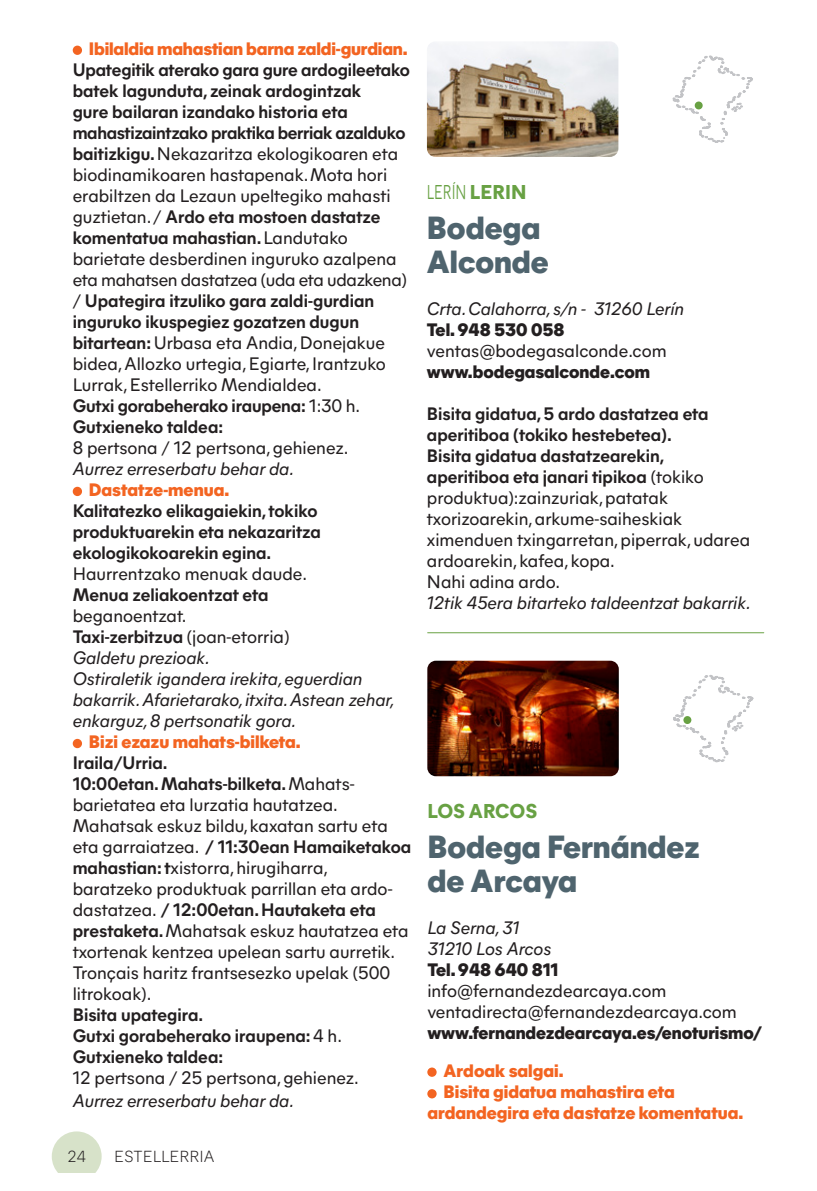
<style>
.page{position:relative;width:817px;height:1191px;background:#fff}
.page>*{position:absolute;margin:0;border:0;box-sizing:border-box;transform-origin:0 0}
.t1{font:800 32px "Mier A";color:#4f646e}
.t2{font:20px "Mier A";color:#68a143;scale:.7 1}
.t3{font:800 20px "Mier A";color:#68a143}
.t4{font:18px/21px "Mier A";color:#231f20}
.t5{font:700 18px/21px "Mier A";color:#231f20}
.t6{font:italic 18px/21px "Mier A";color:#231f20}
.t7{font:800 18px/21px "Mier A";color:#f36421}
.t8{font:800 18px "Mier A";color:#231f20}
.t9{font:300 16px "Mier A";color:#231f20}
.s1{font-weight:700}
.s2{font-weight:400}
.s3{font-weight:800}
</style>
<div class="page">
<div style="left:427px;top:1067px;width:9px;height:9px;background:#f36421;border-radius:50%"></div>
<div style="left:427px;top:1089px;width:9px;height:9px;background:#f36421;border-radius:50%"></div>
<img style="left:427px;top:660px;width:191px;height:116px">
<img style="left:427px;top:41px;width:191px;height:116px">
<svg style="left:672px;top:55px;width:81px;height:88px"></svg>
<svg style="left:673px;top:675px;width:81px;height:88px"></svg>
<hr style="left:427px;top:632px;width:336px;height:1px;background:#68a143">
<div style="left:52px;top:1131px;width:50px;height:50px;background:#d7e2c9;border-radius:50%"></div>
<div style="left:0;top:1173px;width:153px;height:18px;background:#fff"></div>
<div style="left:73px;top:46px;width:9px;height:9px;background:#f36421;border-radius:50%"></div>
<div style="left:73px;top:487px;width:9px;height:9px;background:#f36421;border-radius:50%"></div>
<div style="left:73px;top:739px;width:9px;height:9px;background:#f36421;border-radius:50%"></div>
<p class="t7" style="left:89px;top:37px;width:320px">Ibilaldia mahastian barna zaldi-gurdian.</p>
<p class="t4" style="left:73px;top:58px;width:339px"><span class="s1">Upategitik aterako gara gure ardogileetako batek lagunduta, zeinak ardogintzak<br>gure bailaran izandako historia eta mahastizaintzako praktika berriak azalduko baitizkigu.</span> Nekazaritza ekologikoaren eta biodinamikoaren hastapenak. Mota hori erabiltzen da Lezaun upeltegiko mahasti guztietan. / <span class="s1">Ardo eta mostoen dastatze komentatua mahastian.</span> Landutako barietate desberdinen inguruko azalpena eta mahatsen dastatzea (uda eta udazkena) / <span class="s1">Upategira itzuliko gara zaldi-gurdian inguruko ikuspegiez gozatzen dugun bitartean:</span> Urbasa eta Andia, Donejakue bidea, Allozko urtegia, Egiarte, Irantzuko Lurrak, Estellerriko Mendialdea.</p>
<p class="t5" style="left:73px;top:394px;width:289px">Gutxi gorabeherako iraupena: <span class="s2">1:30 h.</span></p>
<p class="t5" style="left:73px;top:415px;width:152px">Gutxieneko taldea:</p>
<p class="t4" style="left:73px;top:436px;width:277px">8 pertsona / 12 pertsona, gehienez.</p>
<p class="t6" style="left:73px;top:457px;width:223px">Aurrez erreserbatu behar da.</p>
<p class="t7" style="left:89px;top:478px;width:142px">Dastatze-menua.</p>
<p class="t5" style="left:73px;top:499px;width:249px">Kalitatezko elikagaiekin, tokiko produktuarekin eta nekazaritza ekologikokoarekin egina.</p>
<p class="t4" style="left:73px;top:562px;width:236px">Haurrentzako menuak daude.</p>
<p class="t5" style="left:73px;top:583px;width:197px">Menua zeliakoentzat eta <span class="s2">beganoentzat.</span></p>
<p class="t5" style="left:73px;top:625px;width:218px">Taxi-zerbitzua <span class="s2">(joan-etorria)</span></p>
<p class="t6" style="left:73px;top:646px;width:138px">Galdetu prezioak.</p>
<p class="t6" style="left:73px;top:667px;width:323px">Ostiraletik igandera irekita, eguerdian bakarrik. Afarietarako, itxita. Astean zehar, enkarguz, 8 pertsonatik gora.</p>
<p class="t7" style="left:89px;top:730px;width:213px">Bizi ezazu mahats-bilketa.</p>
<p class="t5" style="left:73px;top:751px;width:96px">Iraila/Urria.</p>
<p class="t4" style="left:73px;top:772px;width:340px"><span class="s1">10:00etan.Mahats-bilketa.</span> Mahats&shy;barietatea eta lurzatia hautatzea.<br>Mahatsak eskuz bildu, kaxatan sartu eta eta garraiatzea. <span class="s1">/ 11:30ean Hamaiketakoa mahastian: t</span>xistorra, hirugiharra, baratzeko produktuak parrillan eta ardo&shy;dastatzea. <span class="s1">/ 12:00etan.Hautaketa eta prestaketa.</span>Mahatsak eskuz hautatzea eta txortenak kentzea upelean sartu aurretik.<br>Tronçais haritz frantsesezko upelak (500 litrokoak).</p>
<p class="t5" style="left:73px;top:1003px;width:132px">Bisita upategira.</p>
<p class="t5" style="left:73px;top:1024px;width:271px">Gutxi gorabeherako iraupena: <span class="s2">4 h.</span></p>
<p class="t5" style="left:73px;top:1045px;width:152px">Gutxieneko taldea:</p>
<p class="t4" style="left:73px;top:1066px;width:287px">12 pertsona / 25 pertsona, gehienez.</p>
<p class="t6" style="left:73px;top:1089px;width:223px">Aurrez erreserbatu behar da.</p>
<p class="t9" style="left:68px;top:1145px;width:20px">24</p>
<p class="t9" style="left:114px;top:1145px;width:102px">ESTELLERRIA</p>
<p class="t2" style="left:427px;top:177px;width:144px">LERÍN <span class="s3">LERIN</span></p>
<p class="t1" style="left:427px;top:204px;width:115px">Bodega</p>
<p class="t1" style="left:427px;top:238px;width:123px">Alconde</p>
<p class="t6" style="left:427px;top:297px;width:259px">Crta. Calahorra, s/n - 31260 Lerín</p>
<p class="t8" style="left:427px;top:316px;width:139px">Tel. 948 530 058</p>
<p class="t4" style="left:427px;top:339px;width:241px">ventas@bodegasalconde.com</p>
<p class="t8" style="left:427px;top:358px;width:224px">www.bodegasalconde.com</p>
<p class="t5" style="left:427px;top:402px;width:283px">Bisita gidatua, 5 ardo dastatzea eta aperitiboa (tokiko hestebetea).</p>
<p class="t4" style="left:427px;top:444px;width:324px"><span class="s1">Bisita gidatua dastatzearekin, aperitiboa eta janari tipikoa</span> (tokiko produktua):zainzuriak, patatak txorizoarekin, arkume-saiheskiak ximenduen txingarretan, piperrak, udarea ardoarekin, kafea, kopa.</p>
<p class="t4" style="left:427px;top:570px;width:135px">Nahi adina ardo.</p>
<p class="t6" style="left:427px;top:591px;width:325px">12tik 45era bitarteko taldeentzat bakarrik.</p>
<p class="t3" style="left:427px;top:796px;width:111px">LOS ARCOS</p>
<p class="t1" style="left:427px;top:823px;width:274px">Bodega Fernández</p>
<p class="t1" style="left:427px;top:857px;width:151px">de Arcaya</p>
<p class="t6" style="left:427px;top:916px;width:93px">La Serna, 31</p>
<p class="t6" style="left:427px;top:937px;width:125px">31210 Los Arcos</p>
<p class="t8" style="left:427px;top:956px;width:132px">Tel. 948 640 811</p>
<p class="t4" style="left:427px;top:979px;width:240px">info@fernandezdearcaya.com</p>
<p class="t4" style="left:427px;top:1000px;width:311px">ventadirecta@fernandezdearcaya.com</p>
<p class="t8" style="left:427px;top:1019px;width:336px">www.fernandezdearcaya.es/enoturismo/</p>
<p class="t7" style="left:443px;top:1058px;width:122px">Ardoak salgai.</p>
<p class="t7" style="left:427px;top:1080px;width:317px;text-indent:16px">Bisita gidatua mahastira eta ardandegira eta dastatze komentatua.</p>
</div>
